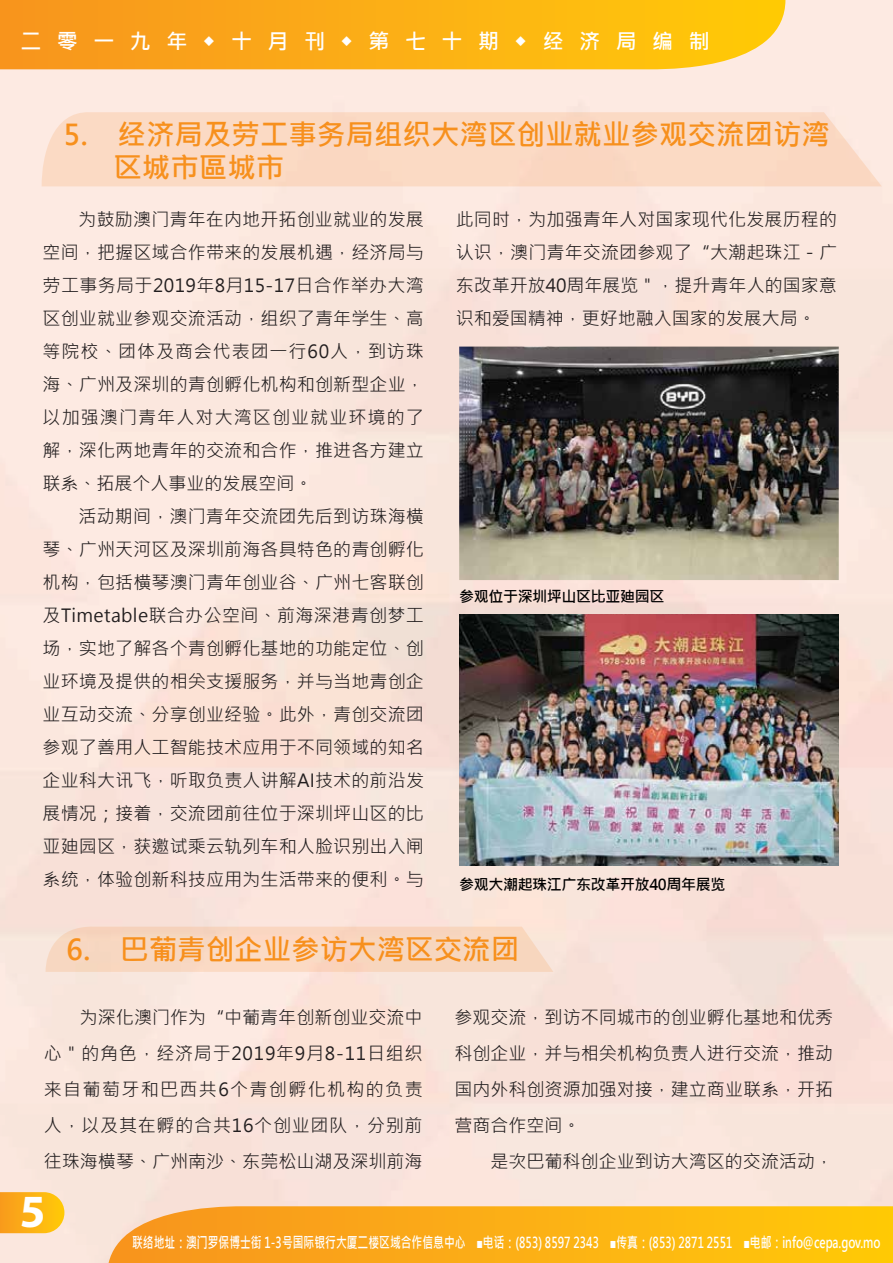
<style>
.page{position:relative;width:893px;height:1263px;background:#fff}
.page>*{position:absolute;margin:0;border:0;box-sizing:border-box;transform-origin:0 0}
.t1{font:700 46.35px "Myriad Pro";color:#fff}
.t2{font:700 28.5px/33px "Microsoft Jheng Hei";color:#f7901d}
.t3{font:700 21px "Microsoft Jheng Hei";letter-spacing:.74em;color:#fff}
.t4{font:18px/33px "Microsoft Jheng Hei";color:#221e1f;text-align:justify}
.t5{font:700 15px "Microsoft Jheng Hei";color:#fff;scale:.72 1}
.t6{font:700 15px "Microsoft Jheng Hei";letter-spacing:-.025em;color:#000}
</style>
<div class="page">
<svg style="left:0;top:0;width:785px;height:69px;background:#fbb01a"></svg>
<svg style="left:109px;top:1206px;width:784px;height:57px;background:#fbb11b"></svg>
<svg style="left:0;top:1192px;width:64px;height:41px;background:#fbb421"></svg>
<img style="left:459px;top:347px;width:380px;height:233px">
<img style="left:459px;top:614px;width:380px;height:252px">
<div style="left:42px;top:112px;width:840px;height:74px;background:#fbdac4"></div>
<div style="left:46px;top:927px;width:507px;height:45px;background:#f7d7c0"></div>
<p class="t3" style="left:20px;top:28px;width:691px">二零一九年◆十月刊◆第七十期◆经济局编制</p>
<h2 class="t2" style="left:113px;top:118px;width:718px;text-indent:-50px">5. 经济局及劳工事务局组织大湾区创业就业参观交流团访湾区城市區城市</h2>
<p class="t4" style="left:43px;top:203px;width:383px;text-indent:36px">为鼓励澳门青年在内地开拓创业就业的发展空间，把握区域合作带来的发展机遇，经济局与劳工事务局于2019年8月15-17日合作举办大湾区创业就业参观交流活动，组织了青年学生、高等院校、团体及商会代表团一行60人，到访珠海、广州及深圳的青创孵化机构和创新型企业，以加强澳门青年人对大湾区创业就业环境的了解，深化两地青年的交流和合作，推进各方建立联系、拓展个人事业的发展空间。</p>
<p class="t4" style="left:43px;top:500px;width:383px;text-indent:36px">活动期间，澳门青年交流团先后到访珠海横琴、广州天河区及深圳前海各具特色的青创孵化机构，包括横琴澳门青年创业谷、广州七客联创及Timetable联合办公空间、前海深港青创梦工场，实地了解各个青创孵化基地的功能定位、创业环境及提供的相关支援服务，并与当地青创企业互动交流、分享创业经验。此外，青创交流团参观了善用人工智能技术应用于不同领域的知名企业科大讯飞，听取负责人讲解AI技术的前沿发展情况；接着，交流团前往位于深圳坪山区的比亚廸园区，获邀试乘云轨列车和人脸识别出入闸系统，体验创新科技应用为生活带来的便利。与</p>
<p class="t4" style="left:456px;top:203px;width:383px">此同时，为加强青年人对国家现代化发展历程的认识，澳门青年交流团参观了“大潮起珠江－广东改革开放40周年展览＂，提升青年人的国家意识和爱国精神，更好地融入国家的发展大局。</p>
<p class="t6" style="left:459px;top:587px;width:207px">参观位于深圳坪山区比亚廸园区</p>
<p class="t6" style="left:459px;top:875px;width:268px">参观大潮起珠江广东改革开放40周年展览</p>
<h2 class="t2" style="left:66px;top:932px;width:455px">6. 巴葡青创企业参访大湾区交流团</h2>
<p class="t4" style="left:44px;top:999px;width:380px;line-height:36px;text-indent:36px">为深化澳门作为“中葡青年创新创业交流中心＂的角色，经济局于2019年9月8-11日组织来自葡萄牙和巴西共6个青创孵化机构的负责人，以及其在孵的合共16个创业团队，分别前往珠海横琴、广州南沙、东莞松山湖及深圳前海</p>
<p class="t4" style="left:454px;top:999px;width:380px;line-height:36px">参观交流，到访不同城市的创业孵化基地和优秀科创企业，并与相关机构负责人进行交流，推动国内外科创资源加强对接，建立商业联系，开拓营商合作空间。</p>
<p class="t4" style="left:490px;top:1145px;width:344px">是次巴葡科创企业到访大湾区的交流活动，</p>
<h1 class="t1" style="left:20px;top:1181px;width:27px">5</h1>
<p class="t5" style="left:132px;top:1233px;width:1041px">联络地址：澳门罗保博士街 1-3号国际银行大厦二楼区域合作信息中心　■电话：(853) 8597 2343　■传真：(853) 2871 2551　■电邮：info@cepa.gov.mo</p>
</div>
